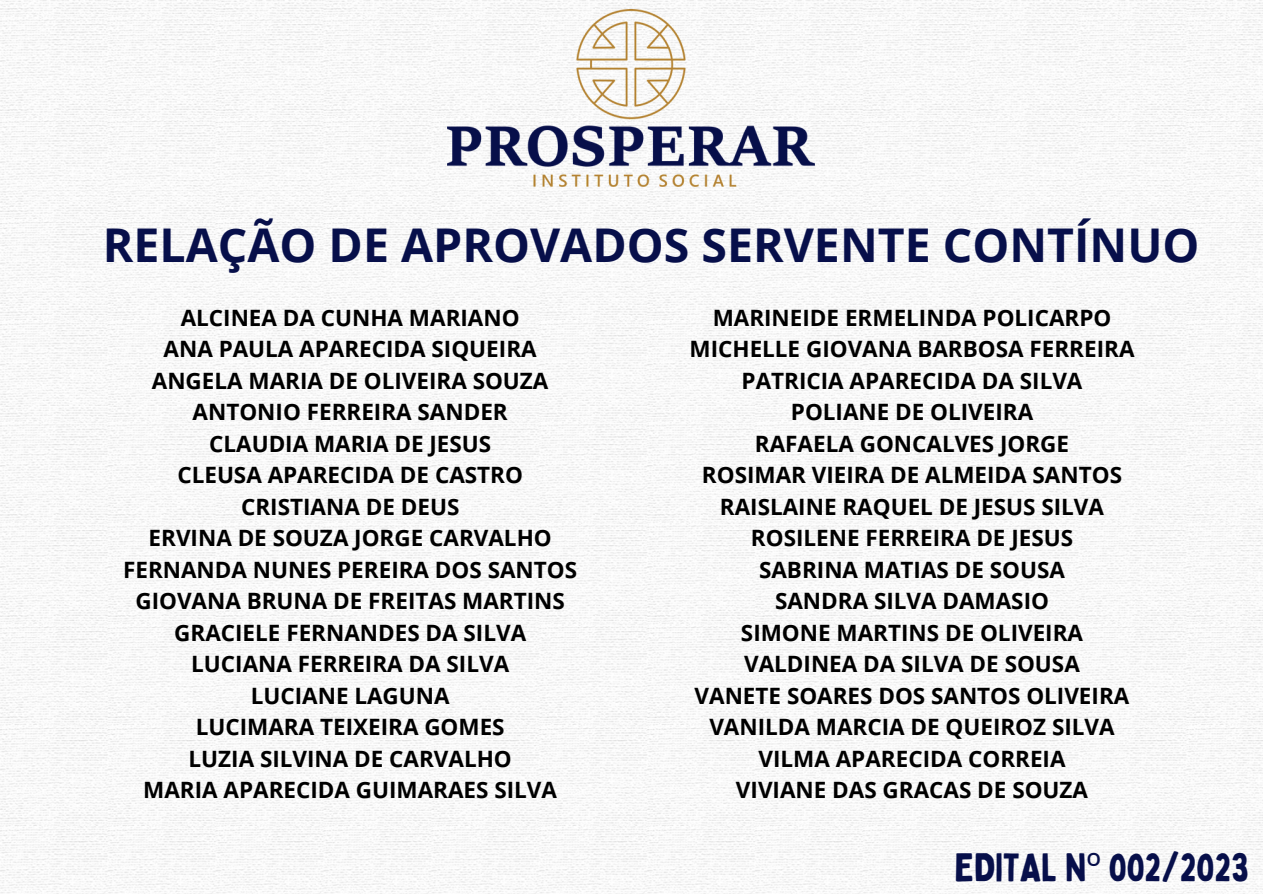
<style>
.page{position:relative;width:1263px;height:894px;background:#fff}
.page>*{position:absolute;margin:0;border:0;box-sizing:border-box;transform-origin:0 0}
.t1{font:700 46.5px "Open Sans";color:#070f4a}
.t2{font:39px "Bobby Jones";color:#070f4a}
.t3{font:700 22.5px "Open Sans";color:#000}
.s1{font-family:"Noto Sans"}
</style>
<div class="page">
<img style="left:0;top:0;width:1263px;height:893px">
<img style="left:448px;top:10px;width:366px;height:176px">
<p class="t1" style="left:103px;top:212px;width:1098px">RELAÇÃO DE APROVADOS SERVENTE CONTÍNUO</p>
<p class="t3" style="left:181px;top:301px;width:340px">ALCINEA DA CUNHA MARIANO</p>
<p class="t3" style="left:164px;top:333px;width:375px">ANA PAULA APARECIDA SIQUEIRA</p>
<p class="t3" style="left:152px;top:364px;width:398px">ANGELA MARIA DE OLIVEIRA SOUZA</p>
<p class="t3" style="left:193px;top:396px;width:317px">ANTONIO FERREIRA SANDER</p>
<p class="t3" style="left:209px;top:427px;width:284px">CLAUDIA MARIA DE JESUS</p>
<p class="t3" style="left:177px;top:459px;width:347px">CLEUSA APARECIDA DE CASTRO</p>
<p class="t3" style="left:241px;top:490px;width:220px">CRISTIANA DE DEUS</p>
<p class="t3" style="left:149px;top:522px;width:405px">ERVINA DE SOUZA JORGE CARVALHO</p>
<p class="t3" style="left:123px;top:553px;width:455px">FERNANDA NUNES PEREIRA DOS SANTOS</p>
<p class="t3" style="left:135px;top:585px;width:431px">GIOVANA BRUNA DE FREITAS MARTINS</p>
<p class="t3" style="left:174px;top:616px;width:353px">GRACIELE FERNANDES DA SILVA</p>
<p class="t3" style="left:191px;top:648px;width:319px">LUCIANA FERREIRA DA SILVA</p>
<p class="t3" style="left:251px;top:679px;width:200px">LUCIANE LAGUNA</p>
<p class="t3" style="left:196px;top:711px;width:310px">LUCIMARA TEIXEIRA GOMES</p>
<p class="t3" style="left:189px;top:742px;width:325px">LUZIA SILVINA DE CARVALHO</p>
<p class="t3" style="left:143px;top:774px;width:415px">MARIA APARECIDA GUIMARAES SILVA</p>
<p class="t3" style="left:713px;top:301px;width:400px">MARINEIDE ERMELINDA POLICARPO</p>
<p class="t3" style="left:689px;top:333px;width:446px">MICHELLE GIOVANA BARBOSA FERREIRA</p>
<p class="t3" style="left:742px;top:364px;width:342px">PATRICIA APARECIDA DA SILVA</p>
<p class="t3" style="left:791px;top:396px;width:244px">POLIANE DE OLIVEIRA</p>
<p class="t3" style="left:755px;top:427px;width:316px">RAFAELA GONCALVES JORGE</p>
<p class="t3" style="left:702px;top:459px;width:422px">ROSIMAR VIEIRA DE ALMEIDA SANTOS</p>
<p class="t3" style="left:720px;top:490px;width:386px">RAISLAINE RAQUEL DE JESUS SILVA</p>
<p class="t3" style="left:751px;top:522px;width:324px">ROSILENE FERREIRA DE JESUS</p>
<p class="t3" style="left:759px;top:553px;width:307px">SABRINA MATIAS DE SOUSA</p>
<p class="t3" style="left:775px;top:585px;width:275px">SANDRA SILVA DAMASIO</p>
<p class="t3" style="left:741px;top:616px;width:344px">SIMONE MARTINS DE OLIVEIRA</p>
<p class="t3" style="left:744px;top:648px;width:337px">VALDINEA DA SILVA DE SOUSA</p>
<p class="t3" style="left:695px;top:679px;width:436px">VANETE SOARES DOS SANTOS OLIVEIRA</p>
<p class="t3" style="left:709px;top:711px;width:407px">VANILDA MARCIA DE QUEIROZ SILVA</p>
<p class="t3" style="left:759px;top:742px;width:308px">VILMA APARECIDA CORREIA</p>
<p class="t3" style="left:736px;top:774px;width:354px">VIVIANE DAS GRACAS DE SOUZA</p>
<p class="t2" style="left:955px;top:842px;width:296px">EDITAL N<span class="s1">º</span> 002/2023</p>
</div>
